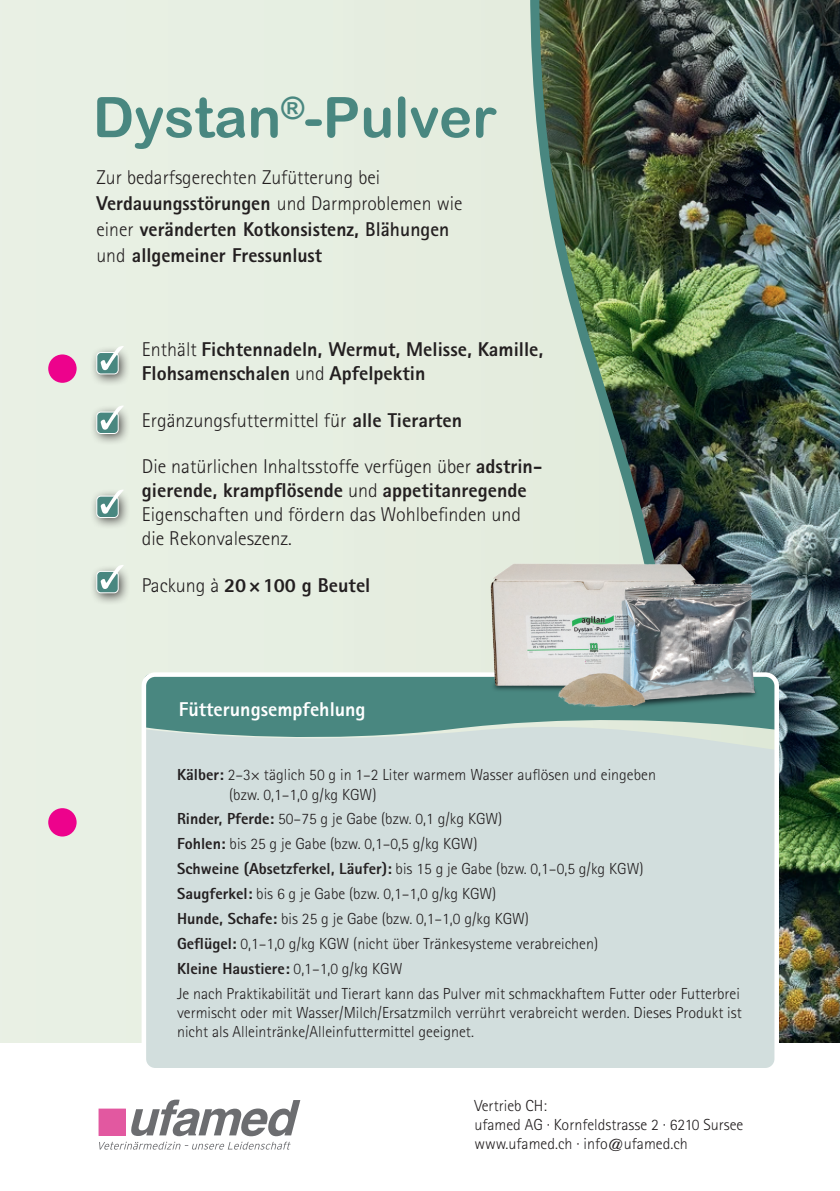
<style>
.page{position:relative;width:840px;height:1191px;background:#fff}
.page>*{position:absolute;margin:0;border:0;box-sizing:border-box;transform-origin:0 0}
.t1{font:56px "Arial Rounded MT Bold";color:#498780}
.t2{font:800 20px/26px "Rotis Sans Serif Std";color:#231f20}
.t3{font:300 20px/24px "Rotis Sans Serif Std";color:#231f20}
.t4{font:800 20px "Rotis Sans Serif Std";color:#fff}
.t5{font:300 16px/24.8px "Rotis Sans Serif Std";color:#231f20}
.s1{font-weight:300}
.s2{font-weight:700}
.s3{font-weight:800}
</style>
<div class="page">
<div style="left:0;top:0;width:839px;height:1053px;background:#e7efe3"></div>
<img style="left:539px;top:0;width:300px;height:1043px">
<div style="left:0;top:1043px;width:839px;height:148px;background:#fff"></div>
<div style="left:147px;top:750px;width:625px;height:316px;background:#d2dedd"></div>
<div style="left:147px;top:743px;width:625px;height:7px;background:#d2dedd"></div>
<svg style="left:147px;top:678px;width:304px;height:65px;background:#5c938c"></svg>
<div style="left:141px;top:672px;width:637px;height:400px;border:5px solid #fff;border-radius:11px"></div>
<div style="left:48px;top:354px;width:29px;height:29px;background:#ed028c;border-radius:50%"></div>
<div style="left:48px;top:808px;width:29px;height:28px;background:#ed028c;border-radius:50%"></div>
<svg style="left:99px;top:1099px;width:201px;height:50px"></svg>
<div style="left:90px;top:564px;width:41px;height:41px;background:#231f20;opacity:.75"></div>
<div style="left:97px;top:571px;width:21px;height:22px;background:#498780;border-radius:4px"></div>
<div style="left:96px;top:571px;width:22px;height:22px;border:1px solid #fff;border-radius:4px"></div>
<svg style="left:101px;top:565px;width:23px;height:24px"></svg>
<div style="left:90px;top:489px;width:41px;height:41px;background:#231f20;opacity:.75"></div>
<div style="left:97px;top:496px;width:21px;height:21px;background:#498780;border-radius:4px"></div>
<div style="left:96px;top:496px;width:22px;height:22px;border:1px solid #fff;border-radius:4px"></div>
<svg style="left:101px;top:489px;width:23px;height:25px"></svg>
<div style="left:90px;top:405px;width:41px;height:41px;background:#231f20;opacity:.75"></div>
<div style="left:97px;top:412px;width:21px;height:21px;background:#498780;border-radius:4px"></div>
<div style="left:96px;top:412px;width:22px;height:22px;border:1px solid #fff;border-radius:4px"></div>
<svg style="left:101px;top:405px;width:23px;height:25px"></svg>
<div style="left:90px;top:346px;width:41px;height:40px;background:#231f20;opacity:.75"></div>
<div style="left:97px;top:352px;width:21px;height:22px;background:#498780;border-radius:4px"></div>
<div style="left:96px;top:352px;width:22px;height:22px;border:1px solid #fff;border-radius:4px"></div>
<svg style="left:101px;top:346px;width:23px;height:24px"></svg>
<img style="left:451px;top:517px;width:338px;height:226px">
<h1 class="t1" style="left:93px;top:84px;width:405px">Dystan<sup>®</sup>-Pulver</h1>
<p class="t2" style="left:96px;top:164px;width:367px"><span class="s1">Zur bedarfsgerechten Zufütterung bei </span>Verdauungsstörungen <span class="s1">und Darmproblemen wie einer</span> veränderten Kotkonsistenz, <span class="s2">Blähungen </span><span class="s1">und</span> allgemeiner Fressunlust</p>
<p class="t2" style="left:142px;top:337px;width:403px;line-height:24px"><span class="s1">Enthält</span> Fichtennadeln, Wermut, Melisse, Kamille,<br>Flohsamenschalen <span class="s1">und</span> Apfelpektin</p>
<p class="t3" style="left:142px;top:408px;width:321px">Ergänzungsfuttermittel für <span class="s3">alle Tierarten</span></p>
<p class="t3" style="left:142px;top:455px;width:401px">Die natürlichen Inhaltsstoffe verfügen über <span class="s3">adstrin&shy;gierende, krampflösende</span> und <span class="s3">appetit anregende </span>Eigenschaften und fördern das Wohlbefinden und die Rekonvaleszenz.</p>
<p class="t2" style="left:142px;top:572px;width:230px"><span class="s1">Packung à</span> 20×100 g Beutel</p>
<p class="t4" style="left:179px;top:696px;width:188px">Fütterungsempfehlung</p>
<p class="t5" style="left:229px;top:765px;width:428px;line-height:19.2px;text-indent:-52px"><span class="s3">Kälber:</span> 2–3× täglich 50 g in 1–2 Liter warmem Wasser auflösen und eingeben (bzw. 0,1–1,0 g/kg KGW)</p>
<p class="t5" style="left:177px;top:806px;width:564px"><span class="s3">Rinder, Pferde:</span> 50–75 g je Gabe (bzw. 0,1 g/kg KGW)<br><span class="s3">Fohlen:</span> bis 25 g je Gabe (bzw. 0,1–0,5 g/kg KGW)<br><span class="s3">Schweine (Absetzferkel, Läufer):</span> bis 15 g je Gabe (bzw. 0,1–0,5 g/kg KGW)<br><span class="s3">Saugferkel:</span> bis 6 g je Gabe (bzw. 0,1–1,0 g/kg KGW)<br><span class="s3">Hunde, Schafe:</span> bis 25 g je Gabe (bzw. 0,1–1,0 g/kg KGW)<br><span class="s3">Geflügel:</span> 0,1–1,0 g/kg KGW (nicht über Tränkesysteme verabreichen)<br><span class="s3">Kleine Haustiere:</span> 0,1–1,0 g/kg KGW<br>Je nach Praktikabilität und Tierart kann das Pulver mit schmackhaftem Futter oder Futterbrei</p>
<p class="t5" style="left:177px;top:1002px;width:566px;line-height:19.2px">vermischt oder mit Wasser/Milch/Ersatzmilch verrührt verabreicht werden. Dieses Produkt ist nicht als Alleintränke/Alleinfuttermittel geeignet.</p>
<p class="t5" style="left:474px;top:1095px;width:270px;line-height:19.2px">Vertrieb CH:<br>ufamed AG · Kornfeldstrasse 2 · 6210 Sursee www.ufamed.ch · info@ufamed.ch</p>
</div>
